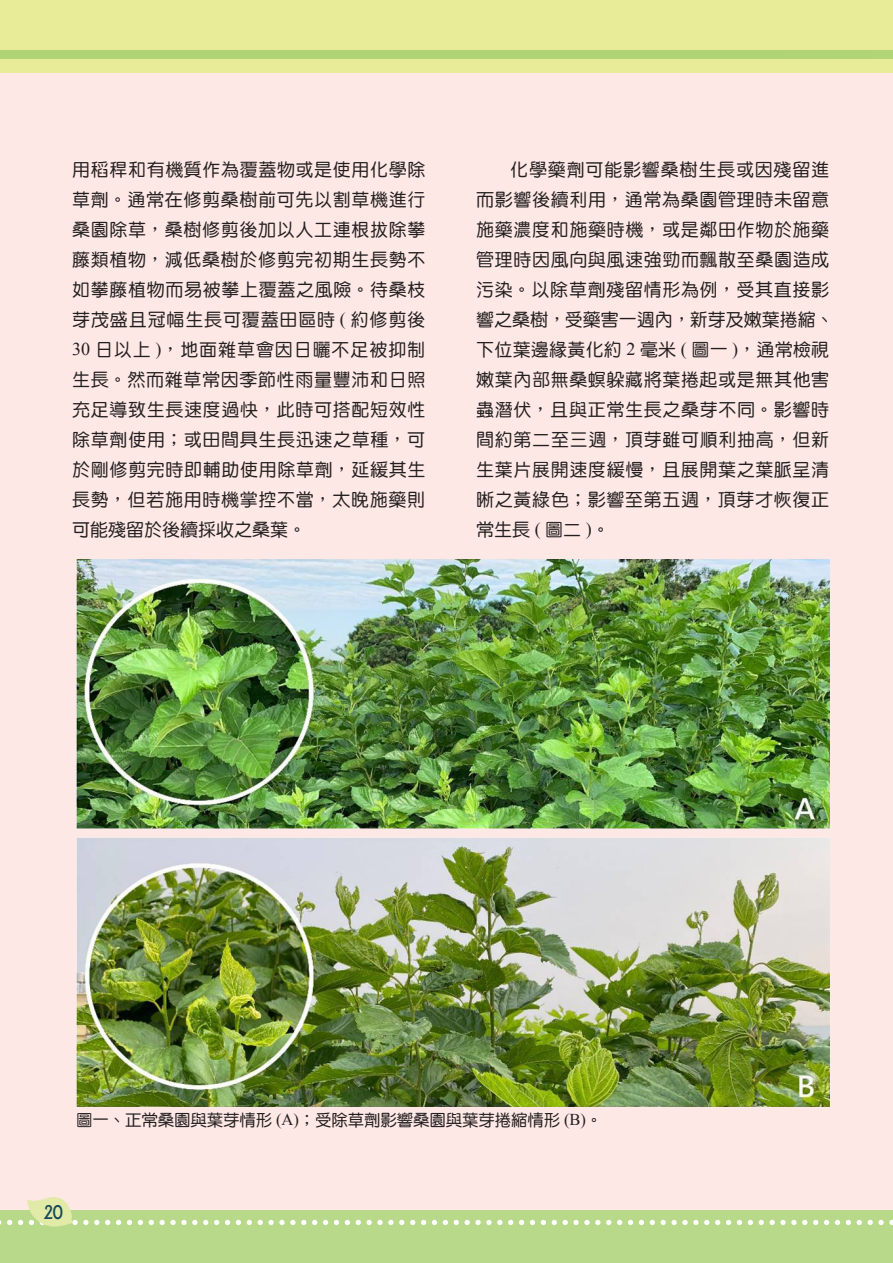
<style>
.page{position:relative;width:893px;height:1263px;background:#fff}
.page>*{position:absolute;margin:0;border:0;box-sizing:border-box;transform-origin:0 0}
.t1{font:18px/30px "DF Yuan Md HK BF";letter-spacing:.035em;color:#231f20;text-align:justify}
.t2{font:500 18px "Albertus";color:#174859;scale:.9 1}
.t3{font:16.5px "DF Yuan Md HK BF";letter-spacing:-.01em;color:#231f20}
.s1{font-family:"Times New Roman"}
</style>
<div class="page">
<div style="left:0;top:52px;width:893px;height:1159px;background:#fde8e5"></div>
<div style="left:0;top:1210px;width:893px;height:53px;background:#b8d989"></div>
<div style="left:0;top:0;width:893px;height:72px;background:#e8ec99"></div>
<div style="left:0;top:50px;width:893px;height:8px;background:#aed475"></div>
<img style="left:77px;top:559px;width:753px;height:547px">
<svg style="left:0;top:1197px;width:893px;height:30px"></svg>
<p class="t1" style="left:72px;top:155px;width:355px">用稻稈和有機質作為覆蓋物或是使用化學除草劑。通常在修剪桑樹前可先以割草機進行桑園除草，桑樹修剪後加以人工連根拔除攀藤類植物，減低桑樹於修剪完初期生長勢不如攀藤植物而易被攀上覆蓋之風險。待桑枝芽茂盛且冠幅生長可覆蓋田區時 <span class="s1">(</span> 約修剪後<span class="s1">30</span> 日以上 <span class="s1">)</span>，地面雜草會因日曬不足被抑制生長。然而雜草常因季節性雨量豐沛和日照充足導致生長速度過快，此時可搭配短效性除草劑使用；或田間具生長迅速之草種，可於剛修剪完時即輔助使用除草劑，延緩其生長勢，但若施用時機掌控不當，太晚施藥則可能殘留於後續採收之桑葉。</p>
<p class="t1" style="left:476px;top:155px;width:359px;text-align:left;text-indent:34px">化學藥劑可能影響桑樹生長或因殘留進而影響後續利用，通常為桑園管理時未留意施藥濃度和施藥時機，或是鄰田作物於施藥管理時因風向與風速強勁而飄散至桑園造成污染。以除草劑殘留情形為例，受其直接影響之桑樹，受藥害一週內，新芽及嫩葉捲縮、下位葉邊緣黃化約 <span class="s1">2</span> 毫米 <span class="s1">(</span> 圖一 <span class="s1">)</span>，通常檢視嫩葉內部無桑螟躲藏將葉捲起或是無其他害蟲潛伏，且與正常生長之桑芽不同。影響時間約第二至三週，頂芽雖可順利抽高，但新生葉片展開速度緩慢，且展開葉之葉脈呈清晰之黃綠色；影響至第五週，頂芽才恢復正常生長 <span class="s1">(</span> 圖二 <span class="s1">)</span>。</p>
<p class="t3" style="left:76px;top:1112px;width:528px">圖一、正常桑園與葉芽情形 <span class="s1">(A)</span>；受除草劑影響桑園與葉芽捲縮情形 <span class="s1">(B)</span>。</p>
<p class="t2" style="left:44px;top:1201px;width:23px">20</p>
</div>
